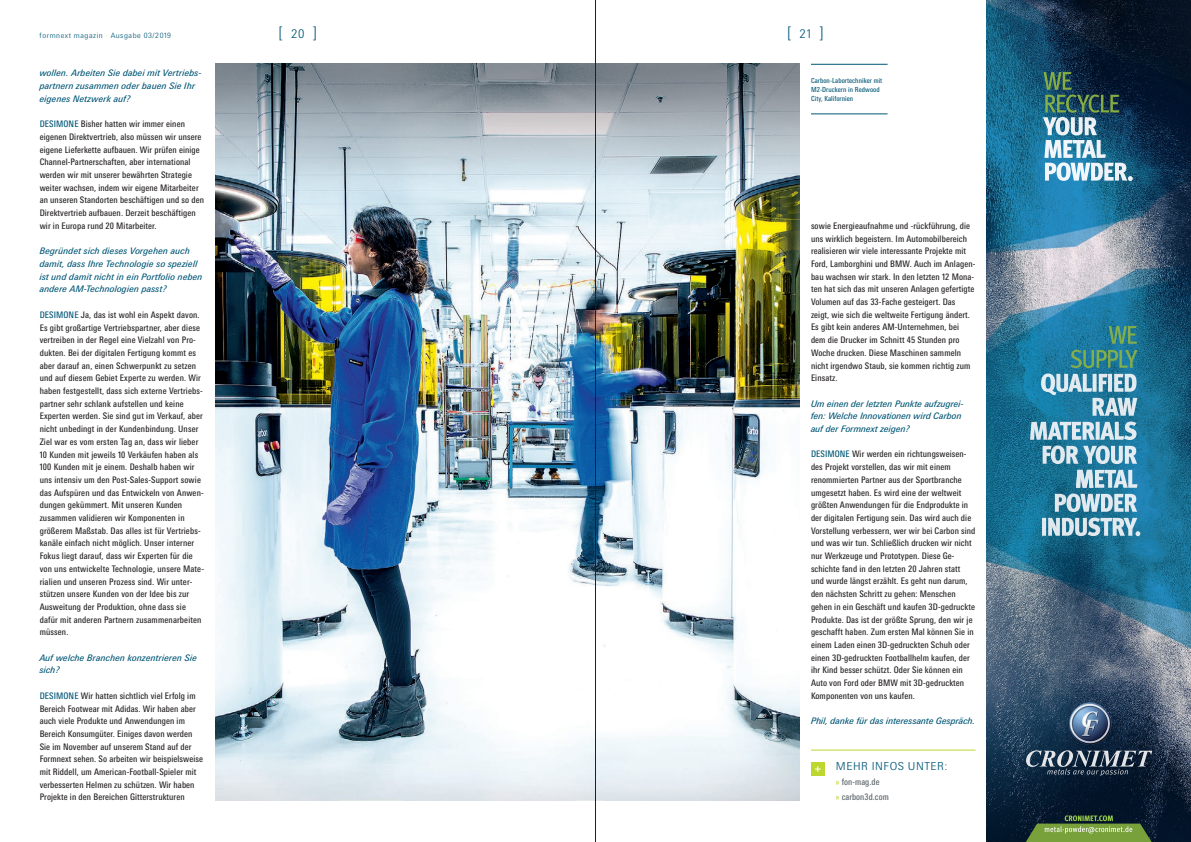
<style>
.page{position:relative;width:1191px;height:842px;background:#fff}
.page>*{position:absolute;margin:0;border:0;box-sizing:border-box;transform-origin:0 0}
.t1{font:300 16px "Messe Univers";color:#005676}
.t2{font:300 11px "Messe Univers";letter-spacing:.04em;color:#005676}
.t3{font:condensed 9px/12.7px "Messe Univers";letter-spacing:.01em;color:#231f20}
.t4{font:italic 9px/12.7px "Messe Univers";letter-spacing:.01em;color:#005676}
.t5{font:condensed 9px/15.1px "Messe Univers";letter-spacing:.01em;color:#576065}
.t6{font:300 7.3px "Messe Univers";letter-spacing:.07em;color:#005676}
.t7{font:condensed 7px/9.1px "Messe Univers";letter-spacing:.01em;color:#005676}
.s1{color:#bed630}
.s2{font-size:12px}
.s3{color:#005676}
</style>
<div class="page">
<img style="left:215px;top:64px;width:584px;height:736px">
<img style="left:986px;top:0;width:205px;height:842px">
<img style="left:1025px;top:823px;width:126px;height:19px">
<hr style="left:811px;top:749px;width:164px;height:1px;background:#bed630">
<div style="left:811px;top:762px;width:13px;height:14px;background:#bed630"></div>
<svg style="left:815px;top:766px;width:5px;height:6px"></svg>
<hr style="left:811px;top:113px;width:76px;height:1px;background:#005676">
<hr style="left:811px;top:64px;width:76px;height:1px;background:#005676">
<hr style="left:595px;top:0;width:1px;height:842px;background:#231f20">
<p class="t6" style="left:40px;top:31px;width:133px">formnext magazin <span class="s1">·</span> Ausgabe 03/2019</p>
<h1 class="t1" style="left:278px;top:23px;width:40px">[<span class="s2">20</span>]</h1>
<h1 class="t1" style="left:787px;top:23px;width:38px">[<span class="s2">21</span>]</h1>
<p class="t4" style="left:40px;top:67px;width:163px">wollen. Arbeiten Sie dabei mit Vertriebs&shy;partnern zusammen oder bauen Sie Ihr eigenes Netzwerk auf?</p>
<p class="t3" style="left:40px;top:118px;width:166px"><span class="s3">DESIMONE</span> Bisher hatten wir immer einen eigenen Direktvertrieb, also müssen wir unsere eigene Lieferkette aufbauen. Wir prüfen einige Channel-Partnerschaften, aber international werden wir mit unserer bewährten Strategie weiter wachsen, indem wir eigene Mitarbeiter an unseren Standorten beschäftigen und so den Direktvertrieb aufbauen. Derzeit beschäftigen wir in Europa rund 20 Mitarbeiter.</p>
<p class="t4" style="left:40px;top:245px;width:164px">Begründet sich dieses Vorgehen auch damit, dass Ihre Technologie so speziell ist und damit nicht in ein Portfolio neben andere AM-Technologien passt?</p>
<p class="t3" style="left:40px;top:308px;width:166px"><span class="s3">DESIMONE</span> Ja, das ist wohl ein Aspekt davon.<br>Es gibt großartige Vertriebspartner, aber diese vertreiben in der Regel eine Vielzahl von Pro&shy;dukten. Bei der digitalen Fertigung kommt es aber darauf an, einen Schwerpunkt zu setzen und auf diesem Gebiet Experte zu werden. Wir haben festgestellt, dass sich externe Vertriebs&shy;partner sehr schlank aufstellen und keine Experten werden. Sie sind gut im Verkauf, aber nicht unbedingt in der Kundenbindung. Unser Ziel war es vom ersten Tag an, dass wir lieber 10 Kunden mit jeweils 10 Verkäufen haben als 100 Kunden mit je einem. Deshalb haben wir uns intensiv um den Post-Sales-Support sowie das Aufspüren und das Entwickeln von Anwen&shy;dungen gekümmert. Mit unseren Kunden zusammen validieren wir Komponenten in größerem Maßstab. Das alles ist für Vertriebs&shy;kanäle einfach nicht möglich. Unser interner Fokus liegt darauf, dass wir Experten für die von uns entwickelte Technologie, unsere Mate&shy;rialien und unseren Prozess sind. Wir unter&shy;stützen unsere Kunden von der Idee bis zur Ausweitung der Produktion, ohne dass sie dafür mit anderen Partnern zusammenarbeiten müssen.</p>
<p class="t4" style="left:40px;top:651px;width:159px">Auf welche Branchen konzentrieren Sie sich?</p>
<p class="t3" style="left:40px;top:689px;width:165px"><span class="s3">DESIMONE</span> Wir hatten sichtlich viel Erfolg im Bereich Footwear mit Adidas. Wir haben aber auch viele Produkte und Anwendungen im Bereich Konsumgüter. Einiges davon werden Sie im November auf unserem Stand auf der Formnext sehen. So arbeiten wir beispielsweise mit Riddell, um American-Football-Spieler mit verbesserten Helmen zu schützen. Wir haben Projekte in den Bereichen Gitterstrukturen</p>
<p class="t7" style="left:811px;top:75px;width:73px">Carbon-Labortechniker mit<br>M2-Druckern in Redwood<br>City, Kalifornien</p>
<p class="t3" style="left:811px;top:219px;width:166px">sowie Energieaufnahme und -rückführung, die uns wirklich begeistern. Im Automobilbereich realisieren wir viele interessante Projekte mit Ford, Lamborghini und BMW. Auch im Anlagen&shy;bau wachsen wir stark. In den letzten 12 Mona&shy;ten hat sich das mit unseren Anlagen gefertigte Volumen auf das 33-Fache gesteigert. Das zeigt, wie sich die weltweite Fertigung ändert.<br>Es gibt kein anderes AM-Unternehmen, bei dem die Drucker im Schnitt 45 Stunden pro Woche drucken. Diese Maschinen sammeln nicht irgendwo Staub, sie kommen richtig zum Einsatz.</p>
<p class="t4" style="left:811px;top:397px;width:154px">Um einen der letzten Punkte aufzugrei&shy;fen: Welche Innovationen wird Carbon auf der Formnext zeigen?</p>
<p class="t3" style="left:811px;top:448px;width:166px"><span class="s3">DESIMONE</span> Wir werden ein richtungsweisen&shy;des Projekt vorstellen, das wir mit einem renommierten Partner aus der Sportbranche umgesetzt haben. Es wird eine der weltweit größten Anwendungen für die Endprodukte in der digitalen Fertigung sein. Das wird auch die Vorstellung verbessern, wer wir bei Carbon sind und was wir tun. Schließlich drucken wir nicht nur Werkzeuge und Prototypen. Diese Ge&shy;schichte fand in den letzten 20 Jahren statt und wurde längst erzählt. Es geht nun darum, den nächsten Schritt zu gehen: Menschen gehen in ein Geschäft und kaufen 3D-gedruckte Produkte. Das ist der größte Sprung, den wir je geschafft haben. Zum ersten Mal können Sie in einem Laden einen 3D-gedruckten Schuh oder einen 3D-gedruckten Footballhelm kaufen, der ihr Kind besser schützt. Oder Sie können ein Auto von Ford oder BMW mit 3D-gedruckten Komponenten von uns kaufen.</p>
<p class="t4" style="left:811px;top:714px;width:166px">Phil, danke für das interessante Gespräch.</p>
<p class="t2" style="left:836px;top:759px;width:113px">MEHR INFOS UNTER:</p>
<p class="t5" style="left:836px;top:774px;width:54px"><span class="s1">»</span> fon-mag.de<br><span class="s1">»</span> carbon3d.com</p>
</div>
